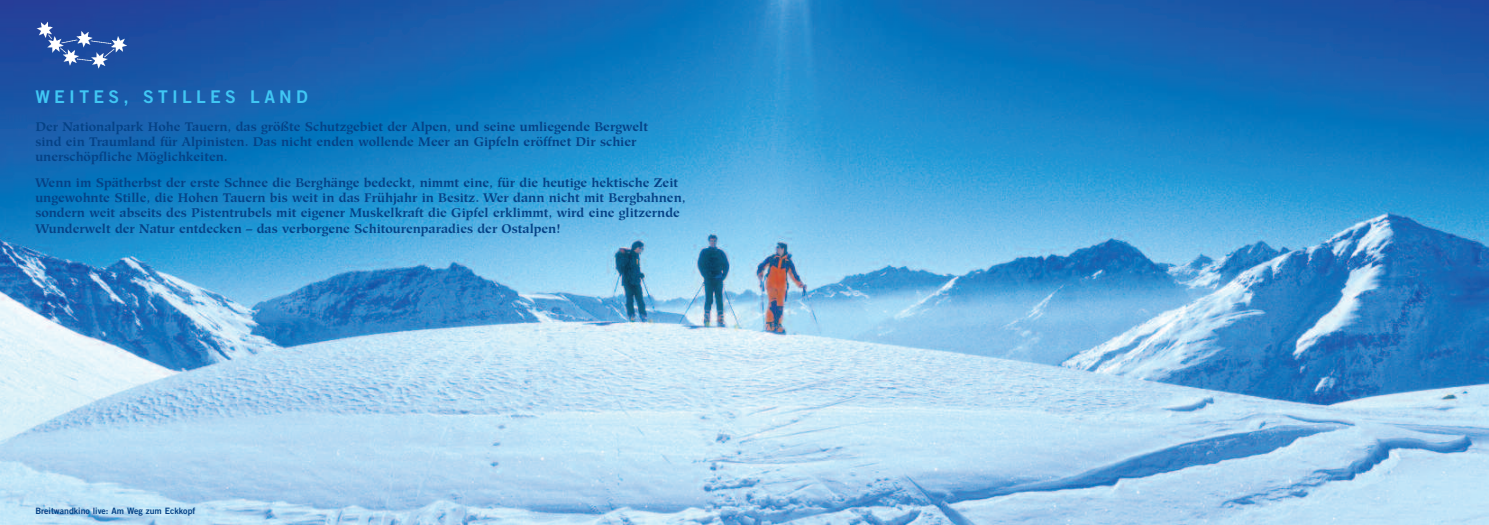
<style>
.page{position:relative;width:1489px;height:525px;background:#fff}
.page>*{position:absolute;margin:0;border:0;box-sizing:border-box;transform-origin:0 0}
.t1{font:17.5px "Trade Gothic Bold Two";letter-spacing:.245em;color:#40c7f4}
.t2{font:700 12.5px/15.4px "Hiroshige";color:#054286}
.t3{font:8.75px "Trade Gothic Bold Two";color:#054286}
</style>
<div class="page">
<img style="left:0;top:0;width:1488px;height:524px">
<img style="left:35px;top:20px;width:91px;height:49px">
<h1 class="t1" style="left:35px;top:90px;width:274px">WEITES, STILLES LAND</h1>
<p class="t2" style="left:35px;top:120px;width:614px">Der Nationalpark Hohe Tauern, das größte Schutzgebiet der Alpen, und seine umliegende Bergwelt sind ein Traumland für Alpinisten. Das nicht enden wollende Meer an Gipfeln eröffnet Dir schier unerschöpfliche Möglichkeiten.</p>
<p class="t2" style="left:35px;top:176px;width:651px">Wenn im Spätherbst der erste Schnee die Berghänge bedeckt, nimmt eine, für die heutige hektische Zeit ungewohnte Stille, die Hohen Tauern bis weit in das Frühjahr in Besitz. Wer dann nicht mit Bergbahnen, sondern weit abseits des Pistentrubels mit eigener Muskelkraft die Gipfel erklimmt, wird eine glitzernde Wunderwelt der Natur entdecken – das verborgene Schitourenparadies der Ostalpen!</p>
<p class="t3" style="left:35px;top:507px;width:161px">Breitwandkino live: Am Weg zum Eckkopf</p>
</div>
